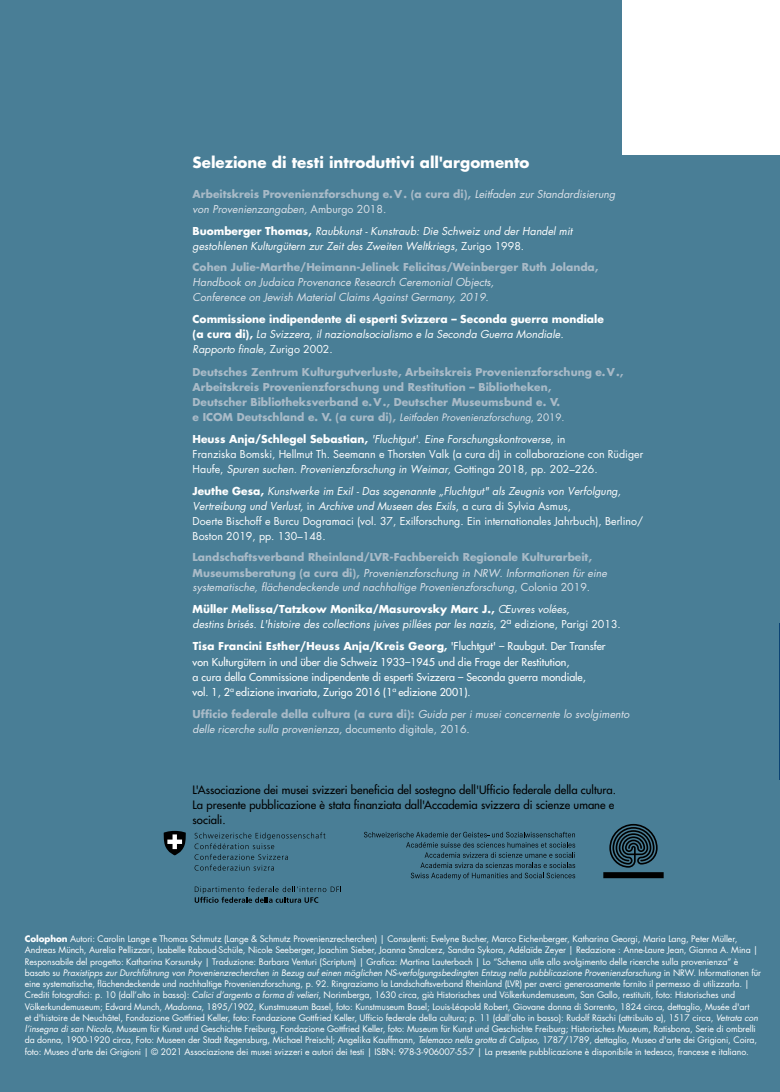
<style>
.page{position:relative;width:780px;height:1092px;background:#fff}
.page>*{position:absolute;margin:0;border:0;box-sizing:border-box;transform-origin:0 0}
.t1{font:700 15px "Futura";color:#fff}
.t2{font:500 11.25px/15px "Futura Std";color:#000}
.t3{font:italic 10.62px/15px "Futura";color:#dde2e9}
.t4{font:10.62px/15px "Futura";color:#fff}
.t5{font:700 10.62px/15px "Futura";color:#a8bac7}
.t6{font:italic 10.62px/15px "Futura";color:#fff}
.t7{font:500 10.62px/14.9px "Futura Std";color:#fff}
.t8{font:700 10.62px/15px "Futura";color:#fff}
.t9{font:700 10.62px "Futura";color:#fff}
.t10{font:8.75px/11.2px "Futura Std";letter-spacing:-.01em;color:#fff}
.s1{font-weight:700;font-style:normal;color:#a8bac7}
.s2{font-style:normal}
.s3{font-weight:700;font-style:normal}
.s4{font-weight:400;font-style:italic}
.s5{font-weight:400}
.s6{font-weight:400;font-style:italic;font-size:10px;color:#dde2e9}
.s7{font-weight:400;font-size:10px;color:#dde2e9}
.s8{font-weight:700}
.s9{font-style:italic}
.s10{font-family:"Futura Std";font-weight:500}
</style>
<div class="page">
<div style="left:0;top:0;width:780px;height:1091px;background:#497e96"></div>
<div style="left:622px;top:0;width:158px;height:154px;background:#fff"></div>
<svg style="left:194px;top:832px;width:131px;height:38px"></svg>
<svg style="left:195px;top:886px;width:146px;height:16px"></svg>
<svg style="left:164px;top:830px;width:22px;height:25px"></svg>
<div style="left:603px;top:872px;width:60px;height:6px;background:#000"></div>
<svg style="left:609px;top:823px;width:48px;height:44px"></svg>
<svg style="left:364px;top:831px;width:211px;height:48px"></svg>
<h1 class="t1" style="left:193px;top:152px;width:338px">Selezione di testi introduttivi all'argomento</h1>
<p class="t3" style="left:193px;top:186px;width:424px"><span class="s1">Arbeitskreis Provenienzforschung e.V. (a cura di),</span> Leitfaden zur Standardisierung von Provenienzangaben, <span class="s2">Amburgo 2018.</span></p>
<p class="t6" style="left:193px;top:223px;width:381px"><span class="s3">Buomberger Thomas,</span> Raubkunst - Kunstraub: Die Schweiz und der Handel mit gestohlenen Kulturgütern zur Zeit des Zweiten Weltkriegs<span class="s2">, Zurigo 1998.</span></p>
<p class="t5" style="left:193px;top:259px;width:407px">Cohen Julie-Marthe/Heimann-Jelinek Felicitas/Weinberger Ruth Jolanda,</p>
<p class="t3" style="left:193px;top:274px;width:303px">Handbook on Judaica Provenance Research Ceremonial Objects,<br>Conference on Jewish Material Claims Against Germany, 2019<span class="s2">.</span></p>
<p class="t8" style="left:193px;top:311px;width:413px">Commissione indipendente di esperti Svizzera – Seconda guerra mondiale (a cura di), <span class="s4">La Svizzera, il nazionalsocialismo e la Seconda Guerra Mondiale.<br>Rapporto finale,</span> <span class="s5">Zurigo 2002.</span></p>
<p class="t5" style="left:193px;top:364px;width:432px">Deutsches Zentrum Kulturgutverluste, Arbeitskreis Provenienzforschung e.V., Arbeitskreis Provenienzforschung und Restitution – Bibliotheken,<br>Deutscher Bibliotheksverband e.V., Deutscher Museumsbund e. V.<br>e ICOM Deutschland e. V. (a cura di), <span class="s6">Leitfaden Provenienzforschung</span><span class="s7">, 2019.</span></p>
<p class="t4" style="left:193px;top:431px;width:452px"><span class="s8">Heuss Anja/Schlegel Sebastian,</span> <span class="s9">'Fluchtgut'. Eine Forschungskontroverse</span>, in<br>Franziska Bomski, Hellmut Th. Seemann e Thorsten Valk (a cura di) in collaborazione con Rüdiger<br>Haufe, <span class="s9">Spuren suchen. Provenienzforschung in Weimar,</span> Gottinga 2018, pp. 202–226.</p>
<p class="t4" style="left:193px;top:483px;width:452px"><span class="s8">Jeuthe Gesa,</span> <span class="s9">Kunstwerke im Exil - Das sogenannte „Fluchtgut" als Zeugnis von Verfolgung, Vertreibung und Verlust,</span> in <span class="s9">Archive und Museen des Exils</span>, a cura di Sylvia Asmus,<br>Doerte Bischoff e Burcu Dogramaci (vol. 37, Exilforschung. Ein internationales Jahrbuch), Berlino/ Boston 2019, pp. 130–148.</p>
<p class="t3" style="left:193px;top:549px;width:416px"><span class="s1">Landschaftsverband Rheinland/LVR-Fachbereich Regionale Kulturarbeit,<br>Museumsberatung (a cura di),</span> Provenienzforschung in NRW. Informationen für eine systematische, flächendeckende und nachhaltige Provenienzforschung<span class="s2">, Colonia 2019.</span></p>
<p class="t6" style="left:193px;top:602px;width:430px;line-height:14.4px"><span class="s3">Müller Melissa/Tatzkow Monika/Masurovsky Marc J.,</span> Œuvres volées,<br>destins brisés. L'histoire des collections juives pillées par les nazis, <span class="s2">2</span><sup>a</sup> <span class="s2">edizione, Parigi 2013.</span></p>
<p class="t9" style="left:193px;top:638px;width:414px">Tisa Francini Esther/Heuss Anja/Kreis Georg, <span class="s10">'Fluchtgut' – Raubgut. Der Transfer</span></p>
<p class="t7" style="left:193px;top:654px;width:395px">von Kulturgütern in und über die Schweiz 1933–1945 und die Frage der Restitution,<br>a cura della Commissione indipendente di esperti Svizzera – Seconda guerra mondiale, vol. 1, 2<sup>a</sup> edizione invariata, Zurigo 2016 (1<sup>a</sup> edizione 2001).</p>
<p class="t3" style="left:193px;top:706px;width:438px"><span class="s1">Ufficio federale della cultura (a cura di):</span> Guida per i musei concernente lo svolgimento delle ricerche sulla provenienza, <span class="s2">documento digitale, 2016.</span></p>
<p class="t2" style="left:193px;top:782px;width:425px">L'Associazione dei musei svizzeri beneficia del sostegno dell'Ufficio federale della cultura.<br>La presente pubblicazione è stata finanziata dall'Accademia svizzera di scienze umane e sociali.</p>
<p class="t10" style="left:25px;top:933px;width:737px"><span class="s8">Colophon</span> Autori: Carolin Lange e Thomas Schmutz (Lange &amp; Schmutz Provenienzrecherchen) | Consulenti: Evelyne Bucher, Marco Eichenberger, Katharina Georgi, Maria Lang, Peter Müller, Andreas Münch, Aurelia Pellizzari, Isabelle Raboud-Schüle, Nicole Seeberger, Joachim Sieber, Joanna Smalcerz, Sandra Sykora, Adélaïde Zeyer | Redazione : Anne-Laure Jean, Gianna A. Mina | Responsabile del progetto: Katharina Korsunsky | Traduzione: Barbara Venturi (Scriptum) | Grafica: Martina Lauterbach | Lo “Schema utile allo svolgimento delle ricerche sulla provenienza” è basato su <span class="s9">Praxistipps zur Durchführung von Provenienzrecherchen in Bezug auf einen möglichen NS-verfolgungsbedingten Entzug nella pubblicazione Provenienzforschung</span> in NRW. Informationen für eine systematische, flächendeckende und nachhaltige Provenienzforschung, p. 92. Ringraziamo la Landschaftsverband Rheinland (LVR) per averci generosamente fornito il permesso di utilizzarla. | Crediti fotografici: p. 10 (dall’alto in basso): <span class="s9">Calici d’argento a forma di velieri</span>, Norimberga, 1630 circa, già Historisches und Völkerkundemuseum, San Gallo, restituiti, foto: Historisches und Völkerkundemuseum; Edvard Munch, <span class="s9">Madonna</span>, 1895/1902, Kunstmuseum Basel, foto: Kunstmuseum Basel; Louis-Léopold Robert, Giovane donna di Sorrento, 1824 circa, dettaglio, Musée d'art<br>et d'histoire de Neuchâtel, Fondazione Gottfried Keller, foto: Fondazione Gottfried Keller, Ufficio federale della cultura; p. 11 (dall’alto in basso): Rudolf Räschi (attribuito a), 1517 circa, <span class="s9">Vetrata con l’insegna di san Nicola</span>, Museum für Kunst und Geschichte Freiburg, Fondazione Gottfried Keller, foto: Museum für Kunst und Geschichte Freiburg; Historisches Museum, Ratisbona, Serie di ombrelli da donna, 1900-1920 circa, Foto: Museen der Stadt Regensburg, Michael Preischl; Angelika Kauffmann, <span class="s9">Telemaco nella grotta di Calipso,</span> 1787/1789, dettaglio, Museo d'arte dei Grigioni, Coira, foto: Museo d'arte dei Grigioni | © 2021 Associazione dei musei svizzeri e autori dei testi | ISBN: 978-3-906007-55-7 | La presente pubblicazione è disponibile in tedesco, francese e italiano.</p>
</div>
